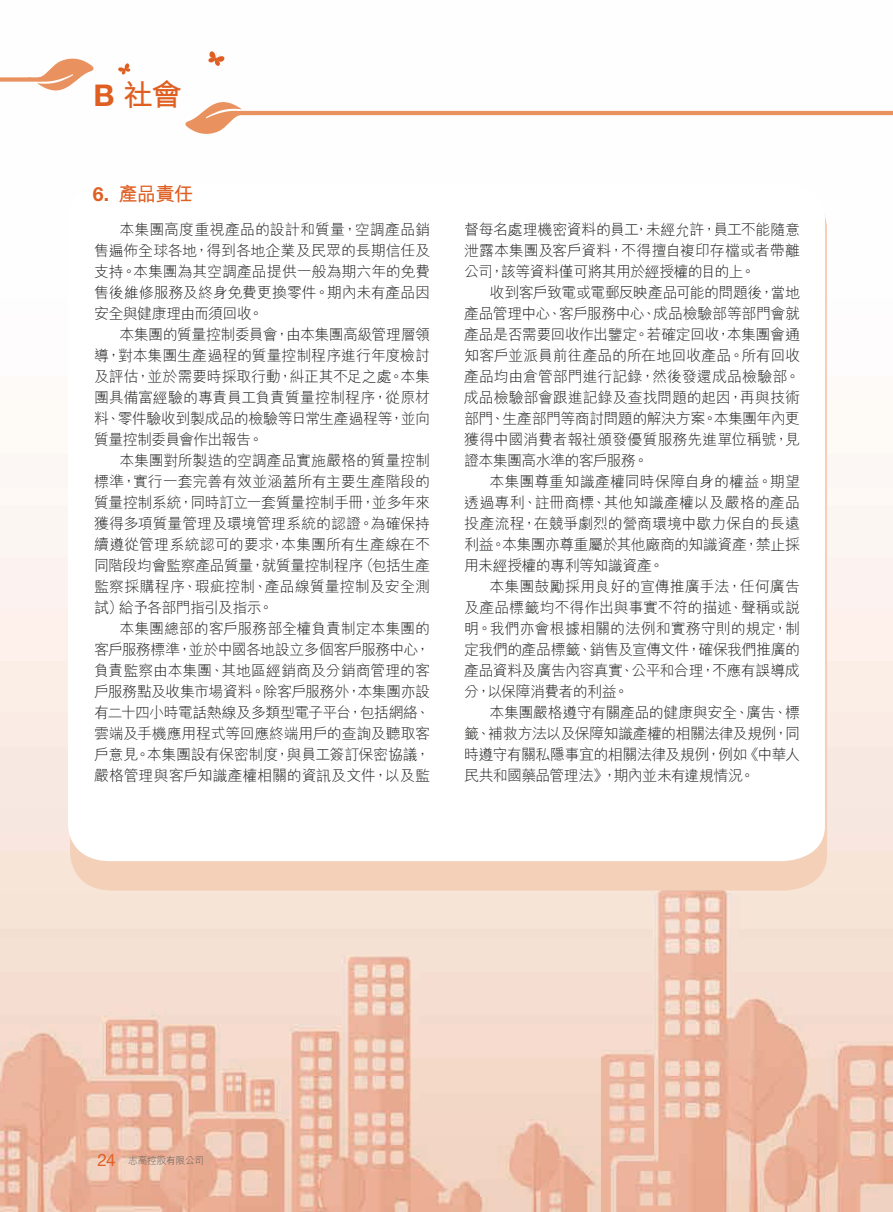
<style>
.page{position:relative;width:893px;height:1212px;background:#fff}
.page>*{position:absolute;margin:0;border:0;box-sizing:border-box;transform-origin:0 0}
.t1{font:700 30px "M Hei HK";color:#df5f22}
.t2{font:700 19.5px "M Hei HK";color:#df5f22}
.t3{font:300 15px/21px "M Hei HK";letter-spacing:-.03em;color:#1c1c1b;text-align:justify}
.t4{font:300 9.75px "M Hei HK";letter-spacing:-.025em;color:#575756}
.s1{font-family:"Helvetica Neue LT Std"}
.s2{font-family:"Helvetica Neue LT Std";font-weight:400;font-size:17.1px;color:#df5f22}
</style>
<div class="page">
<img style="left:0;top:110px;width:893px;height:1102px">
<div style="left:70px;top:191px;width:757px;height:699px;background:#f4d0b8"></div>
<svg style="left:68px;top:183px;width:757px;height:678px"></svg>
<svg style="left:183px;top:102px;width:68px;height:34px"></svg>
<hr style="left:238px;top:111px;width:655px;height:4px;background:#ea925f">
<svg style="left:37px;top:58px;width:57px;height:33px"></svg>
<div style="left:0;top:77px;width:41px;height:5px;background:#ea925f"></div>
<svg style="left:208px;top:51px;width:17px;height:15px"></svg>
<svg style="left:118px;top:63px;width:13px;height:12px"></svg>
<h1 class="t1" style="left:94px;top:73px;width:90px"><span class="s1">B</span> 社會</h1>
<h2 class="t2" style="left:93px;top:180px;width:102px"><span class="s1">6.</span> 產品責任</h2>
<p class="t3" style="left:94px;top:218px;width:338px;text-indent:26px">本集團高度重視產品的設計和質量，空調產品銷售遍佈全球各地，得到各地企業及民眾的長期信任及支持。本集團為其空調產品提供一般為期六年的免費售後維修服務及終身免費更換零件。期內未有產品因安全與健康理由而須回收。</p>
<p class="t3" style="left:94px;top:323px;width:338px;text-indent:26px">本集團的質量控制委員會，由本集團高級管理層領導，對本集團生產過程的質量控制程序進行年度檢討及評估，並於需要時採取行動，糾正其不足之處。本集團具備富經驗的專責員工負責質量控制程序，從原材料、零件驗收到製成品的檢驗等日常生產過程等，並向質量控制委員會作出報告。</p>
<p class="t3" style="left:94px;top:449px;width:338px;text-indent:26px">本集團對所製造的空調產品實施嚴格的質量控制標準，實行一套完善有效並涵蓋所有主要生產階段的質量控制系統，同時訂立一套質量控制手冊，並多年來獲得多項質量管理及環境管理系統的認證。為確保持續遵從管理系統認可的要求，本集團所有生產線在不同階段均會監察產品質量，就質量控制程序（包括生產監察採購程序、瑕疵控制、產品線質量控制及安全測試）給予各部門指引及指示。</p>
<p class="t3" style="left:94px;top:617px;width:338px;text-indent:26px">本集團總部的客戶服務部全權負責制定本集團的客戶服務標準，並於中國各地設立多個客戶服務中心，負責監察由本集團、其地區經銷商及分銷商管理的客戶服務點及收集市場資料。除客戶服務外，本集團亦設有二十四小時電話熱線及多類型電子平台，包括網絡、雲端及手機應用程式等回應終端用戶的查詢及聽取客戶意見。本集團設有保密制度，與員工簽訂保密協議，嚴格管理與客戶知識產權相關的資訊及文件，以及監</p>
<p class="t3" style="left:464px;top:218px;width:337px">督每名處理機密資料的員工，未經允許，員工不能隨意泄露本集團及客戶資料，不得擅自複印存檔或者帶離公司，該等資料僅可將其用於經授權的目的上。</p>
<p class="t3" style="left:464px;top:281px;width:337px;text-indent:26px">收到客戶致電或電郵反映產品可能的問題後，當地產品管理中心、客戶服務中心、成品檢驗部等部門會就產品是否需要回收作出鑒定。若確定回收，本集團會通知客戶並派員前往產品的所在地回收產品。所有回收產品均由倉管部門進行記錄，然後發還成品檢驗部。成品檢驗部會跟進記錄及查找問題的起因，再與技術部門、生產部門等商討問題的解決方案。本集團年內更獲得中國消費者報社頒發優質服務先進單位稱號，見證本集團高水準的客戶服務。</p>
<p class="t3" style="left:464px;top:470px;width:337px;text-indent:26px">本集團尊重知識產權同時保障自身的權益。期望透過專利、註冊商標、其他知識產權以及嚴格的產品投產流程，在競爭劇烈的營商環境中歇力保自的長遠利益。本集團亦尊重屬於其他廠商的知識資產，禁止採用未經授權的專利等知識資產。</p>
<p class="t3" style="left:464px;top:575px;width:337px;text-indent:26px">本集團鼓勵採用良好的宣傳推廣手法，任何廣告及產品標籤均不得作出與事實不符的描述、聲稱或說明。我們亦會根據相關的法例和實務守則的規定，制定我們的產品標籤、銷售及宣傳文件，確保我們推廣的產品資料及廣告內容真實、公平和合理，不應有誤導成分，以保障消費者的利益。</p>
<p class="t3" style="left:464px;top:701px;width:337px;text-indent:26px">本集團嚴格遵守有關產品的健康與安全、廣告、標籤、補救方法以及保障知識產權的相關法律及規例，同時遵守有關私隱事宜的相關法律及規例，例如《中華人民共和國藥品管理法》，期內並未有違規情況。</p>
<p class="t4" style="left:97px;top:1153px;width:108px"><span class="s2">24</span> 志高控股有限公司</p>
</div>
